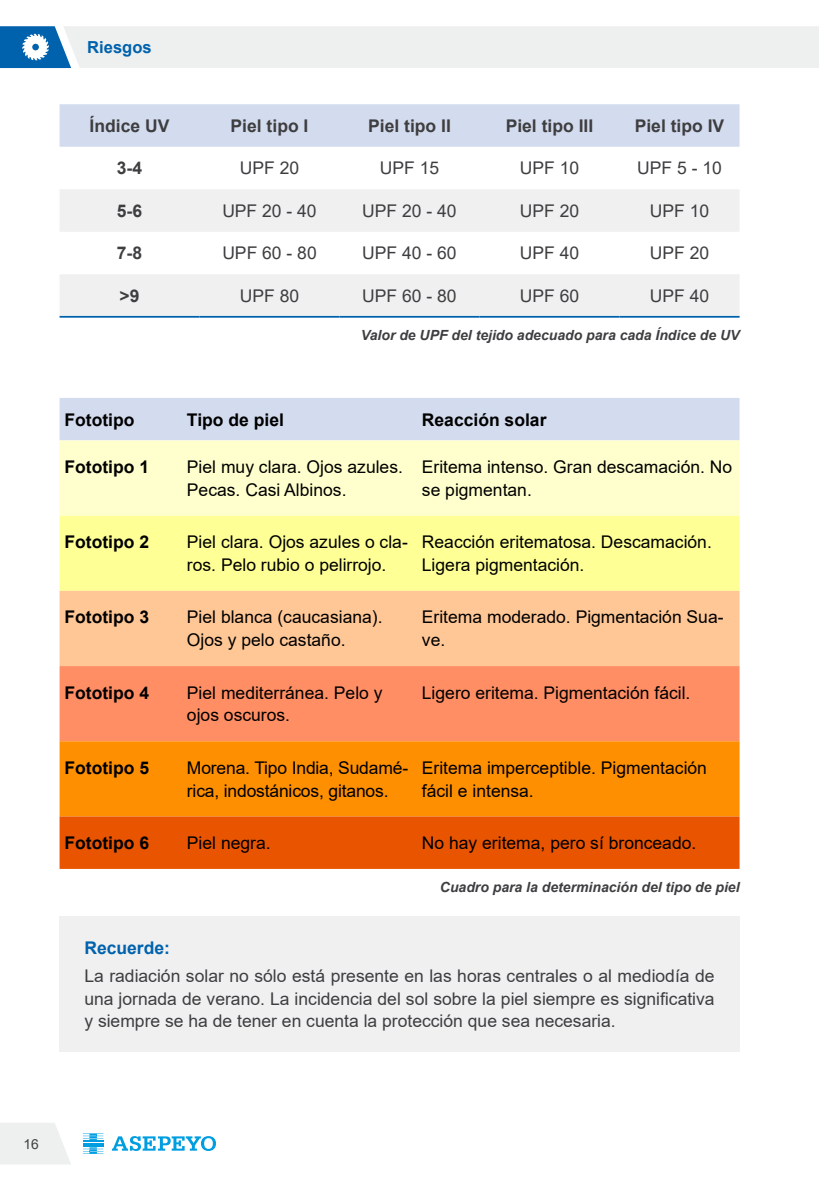
<style>
.page{position:relative;width:819px;height:1191px;background:#fff}
.page>*{position:absolute;margin:0;border:0;box-sizing:border-box;transform-origin:0 0}
.t1{font:17.5px/22.8px "Arial";color:#000}
.t2{font:17.5px/22.8px "Arial";color:#3e3d40;text-align:justify}
.t3{font:700 17.5px "Arial";color:#000}
.t4{font:700 17.5px "Arial";color:#3e3d40}
.t5{font:700 17.5px "Arial";color:#0062ac}
.t6{font:700 16.62px "Arial";color:#0062ac}
.t7{font:italic 700 14px "Arial";color:#3e3d40}
.t8{font:13.83px "Arial";color:#3e3d40}
</style>
<div class="page">
<svg style="left:0;top:26px;width:819px;height:42px;background:#dfe6eb"></svg>
<svg style="left:0;top:1123px;width:71px;height:41px;background:#eff0f0"></svg>
<hr style="left:83px;top:1142px;width:20px;height:2px;background:#009ee0">
<svg style="left:83px;top:1133px;width:20px;height:6px"></svg>
<svg style="left:83px;top:1145px;width:20px;height:8px"></svg>
<hr style="left:83px;top:1140px;width:20px;height:2px;background:#009ee0">
<svg style="left:112px;top:1136px;width:104px;height:15px"></svg>
<div style="left:60px;top:104px;width:679px;height:43px;background:#d3dcee"></div>
<svg style="left:60px;top:189px;width:679px;height:127px;fill:#f0f0f1"></svg>
<hr style="left:60px;top:316px;width:139px;height:2px;background:#0062ac">
<hr style="left:199px;top:316px;width:140px;height:2px;background:#0062ac">
<hr style="left:339px;top:316px;width:140px;height:2px;background:#0062ac">
<hr style="left:479px;top:316px;width:140px;height:2px;background:#0062ac">
<hr style="left:619px;top:316px;width:120px;height:2px;background:#0062ac">
<div style="left:60px;top:398px;width:679px;height:42px;background:#d3dcee"></div>
<div style="left:60px;top:440px;width:679px;height:75px;background:#ffffcd"></div>
<div style="left:60px;top:515px;width:679px;height:76px;background:#feff95"></div>
<div style="left:60px;top:591px;width:679px;height:75px;background:#ffc796"></div>
<div style="left:60px;top:666px;width:679px;height:75px;background:#ff8e64"></div>
<div style="left:60px;top:741px;width:679px;height:75px;background:#fe8f01"></div>
<div style="left:60px;top:816px;width:679px;height:53px;background:#e95400"></div>
<div style="left:60px;top:916px;width:679px;height:136px;background:#f0f0f1"></div>
<p class="t6" style="left:87px;top:36px;width:66px">Riesgos</p>
<p class="t4" style="left:90px;top:113px;width:81px">Índice UV</p>
<p class="t4" style="left:230px;top:113px;width:79px">Piel tipo I</p>
<p class="t4" style="left:368px;top:113px;width:84px">Piel tipo II</p>
<p class="t4" style="left:505px;top:113px;width:89px">Piel tipo III</p>
<p class="t4" style="left:634px;top:113px;width:91px">Piel tipo IV</p>
<p class="t4" style="left:117px;top:156px;width:27px">3-4</p>
<p class="t2" style="left:240px;top:157px;width:61px">UPF 20</p>
<p class="t2" style="left:380px;top:157px;width:61px">UPF 15</p>
<p class="t2" style="left:519px;top:157px;width:61px">UPF 10</p>
<p class="t2" style="left:637px;top:157px;width:86px">UPF 5 - 10</p>
<p class="t4" style="left:117px;top:198px;width:27px">5-6</p>
<p class="t2" style="left:222px;top:199px;width:96px">UPF 20 - 40</p>
<p class="t2" style="left:362px;top:199px;width:96px">UPF 20 - 40</p>
<p class="t2" style="left:519px;top:199px;width:61px">UPF 20</p>
<p class="t2" style="left:649px;top:199px;width:61px">UPF 10</p>
<p class="t4" style="left:117px;top:241px;width:27px">7-8</p>
<p class="t2" style="left:222px;top:242px;width:96px">UPF 60 - 80</p>
<p class="t2" style="left:362px;top:242px;width:96px">UPF 40 - 60</p>
<p class="t2" style="left:520px;top:242px;width:61px">UPF 40</p>
<p class="t2" style="left:649px;top:242px;width:61px">UPF 20</p>
<p class="t4" style="left:120px;top:283px;width:21px">&gt;9</p>
<p class="t2" style="left:240px;top:284px;width:61px">UPF 80</p>
<p class="t2" style="left:362px;top:284px;width:96px">UPF 60 - 80</p>
<p class="t2" style="left:520px;top:284px;width:61px">UPF 60</p>
<p class="t2" style="left:649px;top:284px;width:61px">UPF 40</p>
<p class="t7" style="left:361px;top:326px;width:380px">Valor de UPF del tejido adecuado para cada Índice de UV</p>
<p class="t3" style="left:64px;top:407px;width:71px">Fototipo</p>
<p class="t3" style="left:187px;top:407px;width:98px">Tipo de piel</p>
<p class="t3" style="left:422px;top:407px;width:126px">Reacción solar</p>
<p class="t3" style="left:65px;top:454px;width:86px">Fototipo 1</p>
<p class="t1" style="left:187px;top:455px;width:217px">Piel muy clara. Ojos azules.<br>Pecas. Casi Albinos.</p>
<p class="t1" style="left:422px;top:455px;width:312px">Eritema intenso. Gran descamación. No se pigmentan.</p>
<p class="t3" style="left:65px;top:530px;width:86px">Fototipo 2</p>
<p class="t1" style="left:187px;top:530px;width:222px">Piel clara. Ojos azules o cla&shy;ros. Pelo rubio o pelirrojo.</p>
<p class="t1" style="left:422px;top:530px;width:291px">Reacción eritematosa. Descamación.<br>Ligera pigmentación.</p>
<p class="t3" style="left:65px;top:605px;width:86px">Fototipo 3</p>
<p class="t1" style="left:187px;top:606px;width:197px">Piel blanca (caucasiana).<br>Ojos y pelo castaño.</p>
<p class="t1" style="left:422px;top:606px;width:303px">Eritema moderado. Pigmentación Sua&shy;ve.</p>
<p class="t3" style="left:65px;top:680px;width:86px">Fototipo 4</p>
<p class="t1" style="left:187px;top:681px;width:197px">Piel mediterránea. Pelo y ojos oscuros.</p>
<p class="t1" style="left:422px;top:681px;width:270px">Ligero eritema. Pigmentación fácil.</p>
<p class="t3" style="left:65px;top:755px;width:86px">Fototipo 5</p>
<p class="t1" style="left:187px;top:756px;width:223px">Morena. Tipo India, Sudamé&shy;rica, indostánicos, gitanos.</p>
<p class="t1" style="left:422px;top:756px;width:286px">Eritema imperceptible. Pigmentación fácil e intensa.</p>
<p class="t3" style="left:65px;top:830px;width:86px">Fototipo 6</p>
<p class="t1" style="left:187px;top:831px;width:85px">Piel negra.</p>
<p class="t1" style="left:422px;top:831px;width:276px">No hay eritema, pero sí bronceado.</p>
<p class="t7" style="left:440px;top:877px;width:301px">Cuadro para la determinación del tipo de piel</p>
<p class="t5" style="left:84px;top:935px;width:87px">Recuerde:</p>
<p class="t2" style="left:84px;top:964px;width:631px">La radiación solar no sólo está presente en las horas centrales o al mediodía de una jornada de verano. La incidencia del sol sobre la piel siempre es significativa y siempre se ha de tener en cuenta la protección que sea necesaria.</p>
<p class="t8" style="left:23px;top:1134px;width:17px">16</p>
</div>
